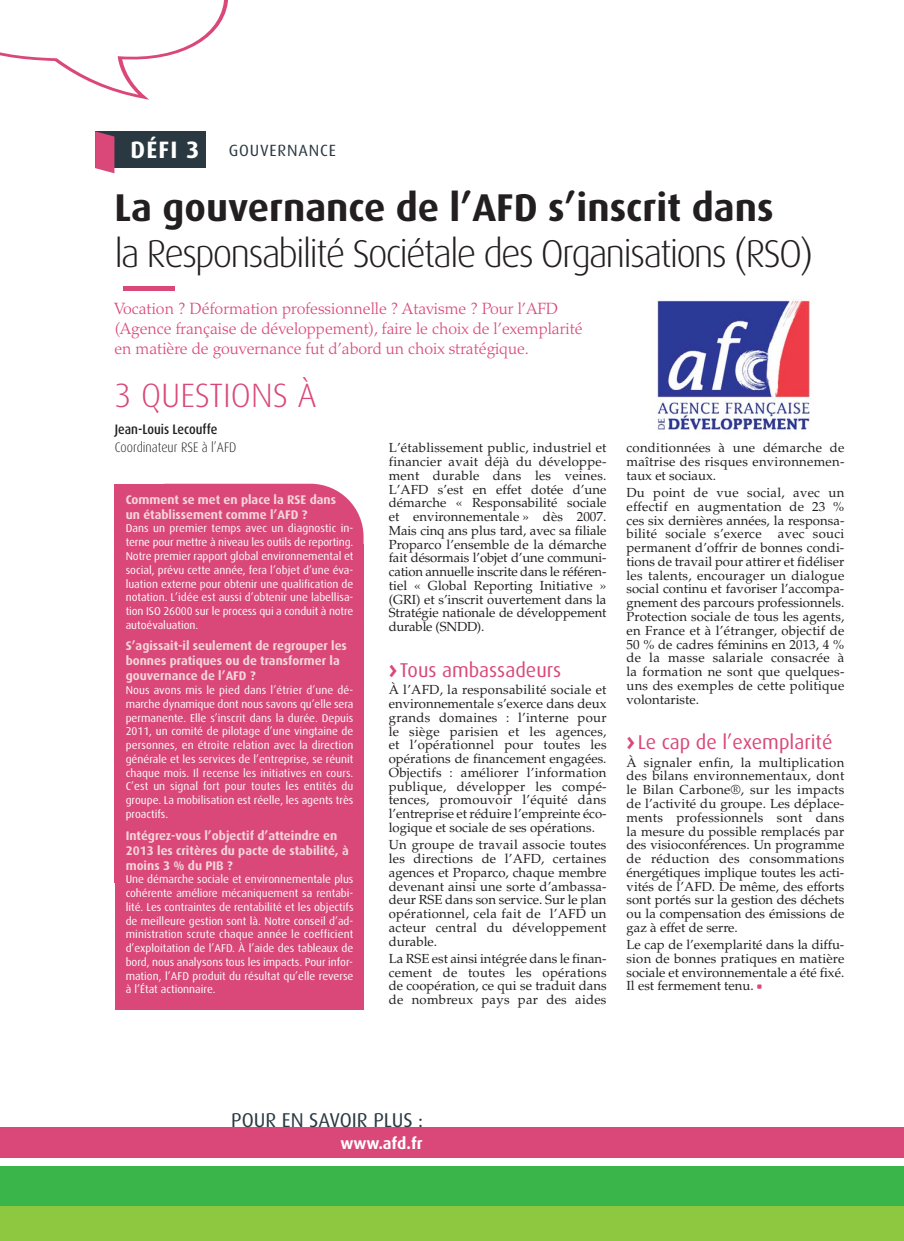
<style>
.page{position:relative;width:904px;height:1241px;background:#fff}
.page>*{position:absolute;margin:0;border:0;box-sizing:border-box;transform-origin:0 0}
.t1{font:300 38.75px "Dax";letter-spacing:-.05em;color:#231f20}
.t2{font:700 38.75px "Dax";color:#231f20}
.t3{font:300 33.75px "Dax";color:#d94879}
.t4{font:20px "Dax";color:#d94879}
.t5{font:20px "Dax";color:#2a3941}
.t6{font:300 16.25px/19.8px "Palatino";color:#d94879}
.t7{font:16.25px "Dax";letter-spacing:.05em;color:#2a3941}
.t8{font:700 16.25px "Dax";color:#fff}
.t9{font:300 13.75px "Dax";color:#231f20;scale:.9 1}
.t10{font:500 13.75px "Dax";color:#231f20;scale:.9 1}
.t11{font:13.12px/13.8px "Palatino";color:#231f20;text-align:justify}
.t12{font:700 12.5px/15px "Dax";color:#f5d5da}
.t13{font:11.25px/13.8px "Dax";color:#fff;text-align:justify}
.s1{font-weight:700;font-size:23.75px;color:#fff}
.s2{font-family:"Meta";font-weight:700}
</style>
<div class="page">
<div style="left:0;top:1127px;width:904px;height:30px;background:#d94879"></div>
<div style="left:114px;top:483px;width:249px;height:398px;background:#d94879;border-radius:53px"></div>
<div style="left:114px;top:483px;width:133px;height:399px;background:#d94879"></div>
<div style="left:115px;top:544px;width:248px;height:465px;background:#d94879"></div>
<div style="left:0;top:1205px;width:904px;height:35px;background:#8ec740"></div>
<svg style="left:0;top:0;width:228px;height:100px"></svg>
<img style="left:655px;top:299px;width:156px;height:131px">
<div style="left:123px;top:286px;width:52px;height:5px;background:#d94879"></div>
<div style="left:95px;top:131px;width:110px;height:37px;background:#2a3941"></div>
<svg style="left:95px;top:131px;width:19px;height:42px"></svg>
<div style="left:0;top:1165px;width:904px;height:40px;background:#39b54a"></div>
<p class="t7" style="left:131px;top:143px;width:207px"><span class="s1">DÉFI 3</span> GOUVERNANCE</p>
<h1 class="t2" style="left:114px;top:190px;width:660px">La gouvernance de l’AFD s’inscrit dans</h1>
<h1 class="t1" style="left:114px;top:237px;width:700px">la Responsabilité Sociétale des Organisations (RSO)</h1>
<p class="t6" style="left:114px;top:301px;width:469px">Vocation ? Déformation professionnelle ? Atavisme ? Pour l’AFD (Agence française de développement), faire le choix de l’exemplarité en matière de gouvernance fut d’abord un choix stratégique.</p>
<h2 class="t3" style="left:114px;top:380px;width:204px">3 QUESTIONS À</h2>
<p class="t10" style="left:115px;top:423px;width:115px">Jean-Louis Lecouffe</p>
<p class="t9" style="left:115px;top:441px;width:136px">Coordinateur RSE à l’AFD</p>
<p class="t12" style="left:126px;top:492px;width:212px">Comment se met en place la RSE dans un établissement comme l’AFD ?</p>
<p class="t13" style="left:126px;top:522px;width:229px">Dans un premier temps avec un diagnostic in&shy;terne pour mettre à niveau les outils de reporting.<br>Notre premier rapport global environnemental et social, prévu cette année, fera l’objet d’une éva&shy;luation externe pour obtenir une qualification de notation. L’idée est aussi d’obtenir une labellisa&shy;tion ISO 26000 sur le process qui a conduit à notre autoévaluation.</p>
<p class="t12" style="left:126px;top:639px;width:223px">S’agissait-il seulement de regrouper les bonnes pratiques ou de transformer la gouvernance de l’AFD ?</p>
<p class="t13" style="left:126px;top:684px;width:229px">Nous avons mis le pied dans l’étrier d’une dé&shy;marche dynamique dont nous savons qu’elle sera permanente. Elle s’inscrit dans la durée. Depuis 2011, un comité de pilotage d’une vingtaine de personnes, en étroite relation avec la direction générale et les services de l’entreprise, se réunit chaque mois. Il recense les initiatives en cours.<br>C’est un signal fort pour toutes les entités du groupe. La mobilisation est réelle, les agents très proactifs.</p>
<p class="t12" style="left:126px;top:828px;width:225px">Intégrez-vous l’objectif d’atteindre en<br>2013 les critères du pacte de stabilité, à moins 3 % du PIB ?</p>
<p class="t13" style="left:126px;top:873px;width:229px">Une démarche sociale et environnementale plus cohérente améliore mécaniquement sa rentabi&shy;lité. Les contraintes de rentabilité et les objectifs de meilleure gestion sont là. Notre conseil d’ad&shy;ministration scrute chaque année le coefficient d’exploitation de l’AFD. À l’aide des tableaux de bord, nous analysons tous les impacts. Pour infor&shy;mation, l’AFD produit du résultat qu’elle reverse à l’État actionnaire.</p>
<p class="t11" style="left:389px;top:442px;width:219px">L’établissement public, industriel et financier avait déjà du développe&shy;ment durable dans les veines.<br>L’AFD s’est en effet dotée d’une démarche « Responsabilité sociale et environnementale » dès 2007.<br>Mais cinq ans plus tard, avec sa filiale Proparco l’ensemble de la démarche fait désormais l’objet d’une communi&shy;cation annuelle inscrite dans le référen&shy;tiel « Global Reporting Initiative » (GRI) et s’inscrit ouvertement dans la Stratégie nationale de développement durable (SNDD).</p>
<h3 class="t4" style="left:389px;top:661px;width:174px"><span class="s2">&gt;</span> Tous ambassadeurs</h3>
<p class="t11" style="left:389px;top:684px;width:219px">À l’AFD, la responsabilité sociale et environnementale s’exerce dans deux grands domaines : l’interne pour le siège parisien et les agences, et l’opérationnel pour toutes les opérations de financement engagées.<br>Objectifs : améliorer l’information publique, développer les compé&shy;tences, promouvoir l’équité dans l’entreprise et réduire l’empreinte éco&shy;logique et sociale de ses opérations.</p>
<p class="t11" style="left:389px;top:839px;width:219px">Un groupe de travail associe toutes les directions de l’AFD, certaines agences et Proparco, chaque membre devenant ainsi une sorte d’ambassa&shy;deur RSE dans son service. Sur le plan opérationnel, cela fait de l’AFD un acteur central du développement durable.</p>
<p class="t11" style="left:389px;top:952px;width:219px">La RSE est ainsi intégrée dans le finan&shy;cement de toutes les opérations de coopération, ce qui se traduit dans de nombreux pays par des aides</p>
<p class="t11" style="left:626px;top:442px;width:219px">conditionnées à une démarche de maîtrise des risques environnemen&shy;taux et sociaux.</p>
<p class="t11" style="left:626px;top:487px;width:219px">Du point de vue social, avec un effectif en augmentation de 23 % ces six dernières années, la responsa&shy;bilité sociale s’exerce avec souci permanent d’offrir de bonnes condi&shy;tions de travail pour attirer et fidéliser les talents, encourager un dialogue social continu et favoriser l’accompa&shy;gnement des parcours professionnels.<br>Protection sociale de tous les agents, en France et à l’étranger, objectif de 50 % de cadres féminins en 2013, 4 % de la masse salariale consacrée à la formation ne sont que quelques&shy;uns des exemples de cette politique volontariste.</p>
<h3 class="t4" style="left:626px;top:733px;width:207px"><span class="s2">&gt;</span> Le cap de l’exemplarité</h3>
<p class="t11" style="left:626px;top:756px;width:219px">À signaler enfin, la multiplication des bilans environnementaux, dont le Bilan Carbone®, sur les impacts de l’activité du groupe. Les déplace&shy;ments professionnels sont dans la mesure du possible remplacés par des visioconférences. Un programme de réduction des consommations énergétiques implique toutes les acti&shy;vités de l’AFD. De même, des efforts sont portés sur la gestion des déchets ou la compensation des émissions de gaz à effet de serre.</p>
<p class="t11" style="left:626px;top:939px;width:219px">Le cap de l’exemplarité dans la diffu&shy;sion de bonnes pratiques en matière sociale et environnementale a été fixé.<br>Il est fermement tenu.</p>
<h3 class="t5" style="left:231px;top:1110px;width:193px">POUR EN SAVOIR PLUS :</h3>
<p class="t8" style="left:340px;top:1135px;width:84px">www.afd.fr</p>
</div>
